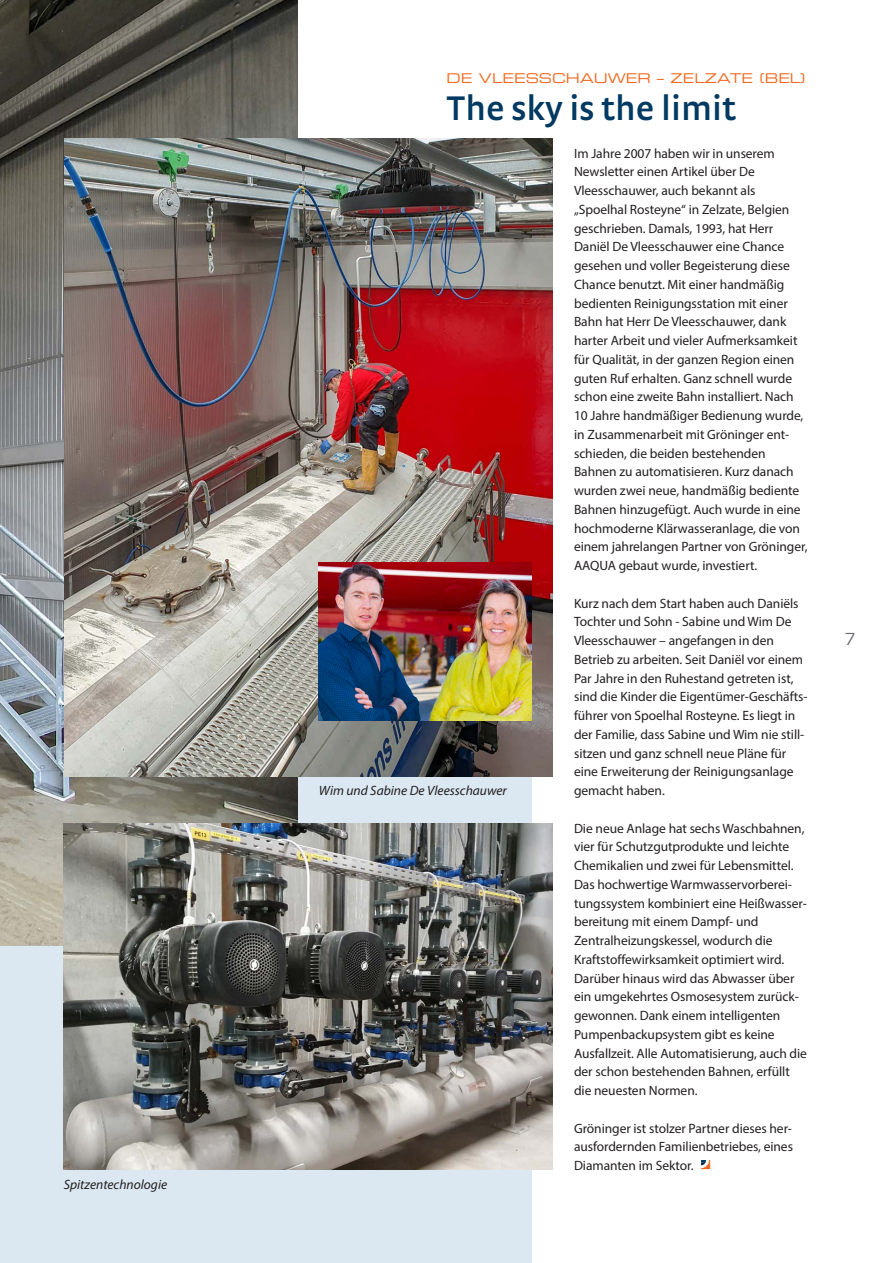
<style>
.page{position:relative;width:893px;height:1263px;background:#fff}
.page>*{position:absolute;margin:0;border:0;box-sizing:border-box;transform-origin:0 0}
.nieuw_-_kop_blauw{font:600 36px "Strada OT";color:#003961}
.t1{font:18px "Eurostile";color:#6c6d70}
.brood{font:13.5px/18.8px "Myriad Pro";letter-spacing:-.005em;color:#231f20}
.brood_italic_-_fotob{font:italic 13.5px "Myriad Pro";color:#231f20}
.nieuw_-_kop_kapitale{font:13.5px "Eurostile LT Std Ex 2";color:#f36a21}
</style>
<div class="page">
<div style="left:0;top:139px;width:531px;height:1124px;background:#dbe8f2"></div>
<img style="left:0;top:0;width:298px;height:945px">
<img style="left:64px;top:823px;width:489px;height:346px">
<img style="left:64px;top:139px;width:489px;height:637px">
<svg style="left:701px;top:1160px;width:10px;height:10px"></svg>
<img style="left:319px;top:563px;width:212px;height:157px">
<p class="brood_italic_-_fotob" style="left:64px;top:1176px;width:105px">Spitzentechnologie</p>
<p class="nieuw_-_kop_kapitale" style="left:446px;top:68px;width:360px">DE VLEESSCHAUWER – ZELZATE (BEL)</p>
<p class="nieuw_-_kop_blauw" style="left:446px;top:87px;width:291px">The sky is the limit</p>
<p class="brood_italic_-_fotob" style="left:319px;top:782px;width:189px">Wim und Sabine De Vleesschauwer</p>
<p class="brood" style="left:574px;top:143px;width:235px">Im Jahre 2007 haben wir in unserem Newsletter einen Artikel über De Vleesschauwer, auch bekannt als „Spoelhal Rosteyne“ in Zelzate, Belgien geschrieben. Damals, 1993, hat Herr Daniël De Vleesschauwer eine Chance gesehen und voller Begeisterung diese Chance benutzt. Mit einer handmäßig bedienten Reinigungsstation mit einer Bahn hat Herr De Vleesschauwer, dank harter Arbeit und vieler Aufmerksamkeit für Qualität, in der ganzen Region einen guten Ruf erhalten. Ganz schnell wurde schon eine zweite Bahn installiert. Nach 10 Jahre handmäßiger Bedienung wurde, in Zusammenarbeit mit Gröninger ent&shy;schieden, die beiden bestehenden Bahnen zu automatisieren. Kurz danach wurden zwei neue, handmäßig bediente Bahnen hinzugefügt. Auch wurde in eine hochmoderne Klärwasseranlage, die von einem jahrelangen Partner von Gröninger, AAQUA gebaut wurde, investiert.</p>
<p class="brood" style="left:574px;top:593px;width:234px">Kurz nach dem Start haben auch Daniëls Tochter und Sohn - Sabine und Wim De Vleesschauwer – angefangen in den Betrieb zu arbeiten. Seit Daniël vor einem Par Jahre in den Ruhestand getreten ist, sind die Kinder die Eigentümer-Geschäfts&shy;führer von Spoelhal Rosteyne. Es liegt in der Familie, dass Sabine und Wim nie still&shy;sitzen und ganz schnell neue Pläne für eine Erweiterung der Reinigungsanlage gemacht haben.</p>
<p class="brood" style="left:574px;top:818px;width:234px">Die neue Anlage hat sechs Waschbahnen, vier für Schutzgutprodukte und leichte Chemikalien und zwei für Lebensmittel.<br>Das hochwertige Warmwasservorberei&shy;tungssystem kombiniert eine Heißwasser&shy;bereitung mit einem Dampf- und Zentralheizungskessel, wodurch die Kraftstoffewirksamkeit optimiert wird.<br>Darüber hinaus wird das Abwasser über ein umgekehrtes Osmosesystem zurück&shy;gewonnen. Dank einem intelligenten Pumpenbackupsystem gibt es keine Ausfallzeit. Alle Automatisierung, auch die der schon bestehenden Bahnen, erfüllt die neuesten Normen.</p>
<p class="brood" style="left:574px;top:1118px;width:220px;text-align:justify">Gröninger ist stolzer Partner dieses her&shy;ausfordernden Familienbetriebes, eines Diamanten im Sektor.</p>
<h2 class="t1" style="left:845px;top:629px;width:13px">7</h2>
</div>
